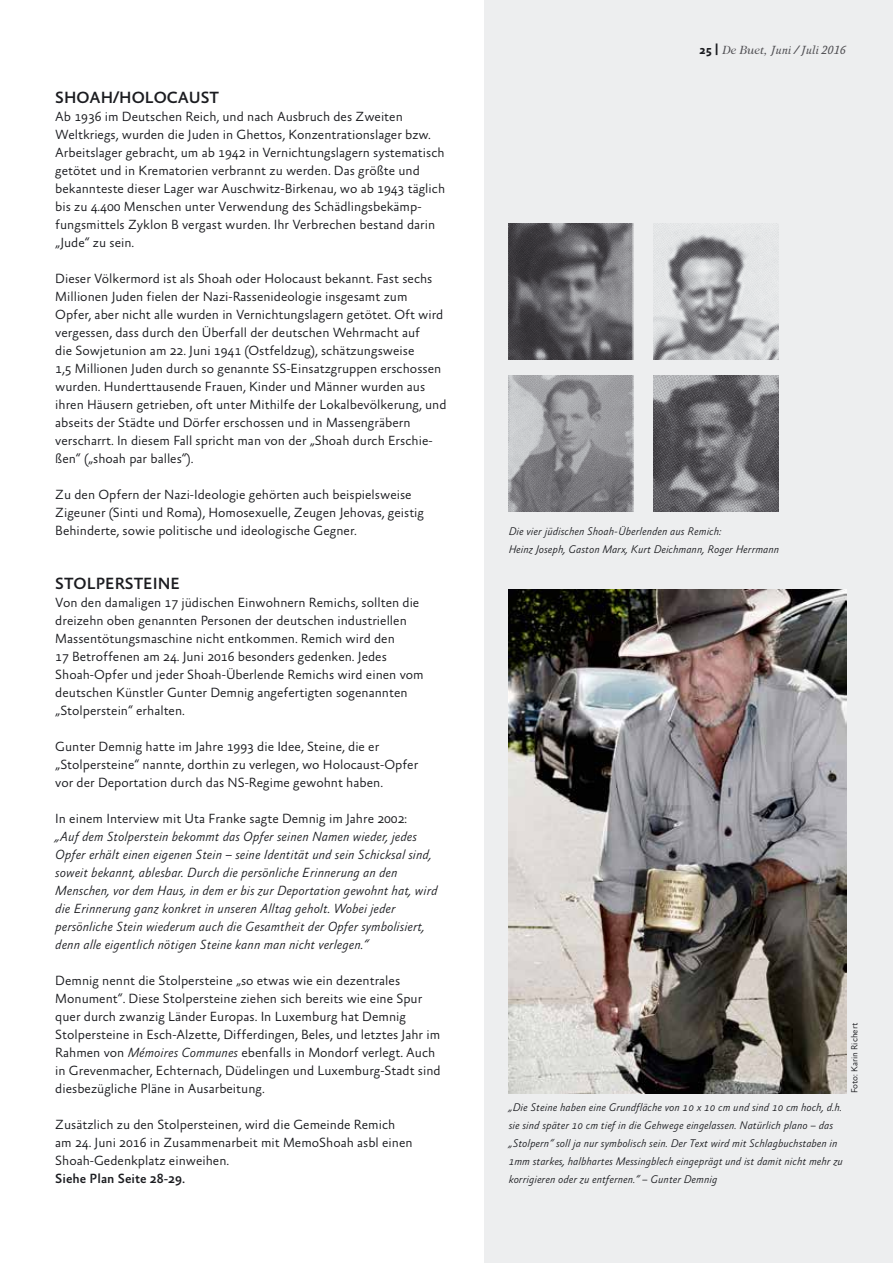
<style>
.page{position:relative;width:893px;height:1263px;background:#fff}
.page>*{position:absolute;margin:0;border:0;box-sizing:border-box;transform-origin:0 0}
.t1{font:500 16.5px "Absara Sans";color:#1b1c20}
.t2{font:300 13.5px/18px "Absara Sans";color:#1b1c20}
.t3{font:italic 300 13.5px/18px "Absara Sans";color:#1b1c20}
.t4{font:500 13.5px "Absara Sans";color:#1b1c20}
.t5{font:italic 12px "Absara TF";color:#504f53}
.t6{font:italic 300 11.25px/18px "Absara Sans";color:#1b1c20}
.t7{font:300 9px "Absara Sans";color:#1b1c20}
.s1{font-style:italic}
.s2{font-family:"Absara Sans";font-weight:700;font-style:normal;color:#1b1c20}
.s3{font-family:"Caslon 224 Std"}
</style>
<div class="page">
<div style="left:484px;top:0;width:409px;height:1263px;background:#edeeef"></div>
<img style="left:509px;top:589px;width:338px;height:504px">
<img style="left:508px;top:375px;width:125px;height:136px">
<img style="left:653px;top:223px;width:125px;height:136px">
<img style="left:509px;top:223px;width:125px;height:136px">
<img style="left:654px;top:375px;width:125px;height:137px">
<p class="t1" style="left:55px;top:89px;width:165px">SHOAH/H OLOCAUST</p>
<p class="t2" style="left:55px;top:108px;width:391px">Ab 1936 im Deutschen Reich, und nach Ausbruch des Zweiten Weltkriegs, wurden die Juden in Ghettos, Konzentrationslager bzw.<br>Arbeitslager gebracht, um ab 1942 in Vernichtungslagern systematisch getötet und in Krematorien verbrannt zu werden. Das größte und bekannteste dieser Lager war Auschwitz-Birkenau, wo ab 1943 täglich bis zu 4.400 Menschen unter Verwendung des Schädlingsbekämp&shy;fungsmittels Zyklon B vergast wurden. Ihr Verbrechen bestand darin „Jude“ zu sein.</p>
<p class="t2" style="left:55px;top:270px;width:393px">Dieser Völkermord ist als Shoah oder Holocaust bekannt. Fast sechs Millionen Juden fielen der Nazi-Rassenideologie insgesamt zum Opfer, aber nicht alle wurden in Vernichtungslagern getötet. Oft wird vergessen, dass durch den Überfall der deutschen Wehrmacht auf<br>die Sowjetunion am 22. Juni 1941 (Ostfeldzug), schätzungsweise<br>1,5 Millionen Juden durch so genannte SS-Einsatzgruppen erschossen wurden. Hunderttausende Frauen, Kinder und Männer wurden aus ihren Häusern getrieben, oft unter Mithilfe der Lokalbevölkerung, und abseits der Städte und Dörfer erschossen und in Massengräbern verscharrt. In diesem Fall spricht man von der „Shoah durch Erschie&shy;ßen“ („shoah par balles“).</p>
<p class="t2" style="left:55px;top:486px;width:370px">Zu den Opfern der Nazi-Ideologie gehörten auch beispielsweise<br>Zigeuner (Sinti und Roma), Homosexuelle, Zeugen Jehovas, geistig<br>Behinderte, sowie politische und ideologische Gegner.</p>
<p class="t1" style="left:55px;top:575px;width:126px">STOLPERSTEINE</p>
<p class="t2" style="left:55px;top:594px;width:370px">Von den damaligen 17 jüdischen Einwohnern Remichs, sollten die dreizehn oben genannten Personen der deutschen industriellen Massentötungsmaschine nicht entkommen. Remich wird den<br>17 Betroffenen am 24. Juni 2016 besonders gedenken. Jedes Shoah-Opfer und jeder Shoah-Überlende Remichs wird einen vom deutschen Künstler Gunter Demnig angefertigten sogenannten „Stolperstein“ erhalten.</p>
<p class="t2" style="left:55px;top:738px;width:364px">Gunter Demnig hatte im Jahre 1993 die Idee, Steine, die er „Stolpersteine“ nannte, dorthin zu verlegen, wo Holocaust-Opfer vor der Deportation durch das NS-Regime gewohnt haben.</p>
<p class="t2" style="left:55px;top:810px;width:353px">In einem Interview mit Uta Franke sagte Demnig im Jahre 2002:</p>
<p class="t3" style="left:55px;top:828px;width:384px">„Auf dem Stolperstein bekommt das Opfer seinen Namen wieder, jedes Opfer erhält einen eigenen Stein – seine Identität und sein Schicksal sind, soweit bekannt, ablesbar. Durch die persönliche Erinnerung an den Menschen, vor dem Haus, in dem er bis zur Deportation gewohnt hat, wird die Erinnerung ganz konkret in unseren Alltag geholt. Wobei jeder persönliche Stein wiederum auch die Gesamtheit der Opfer symbolisiert, denn alle eigentlich nötigen Steine kann man nicht verlegen.“</p>
<p class="t2" style="left:55px;top:972px;width:387px">Demnig nennt die Stolpersteine „so etwas wie ein dezentrales Monument“. Diese Stolpersteine ziehen sich bereits wie eine Spur quer durch zwanzig Länder Europas. In Luxemburg hat Demnig Stolpersteine in Esch-Alzette, Differdingen, Beles, und letztes Jahr im Rahmen von <span class="s1">Mémoires Communes</span> ebenfalls in Mondorf verlegt. Auch in Grevenmacher, Echternach, Düdelingen und Luxemburg-Stadt sind diesbezügliche Pläne in Ausarbeitung.</p>
<p class="t2" style="left:55px;top:1116px;width:359px">Zusätzlich zu den Stolpersteinen, wird die Gemeinde Remich am 24. Juni 2016 in Zusammenarbeit mit MemoShoah asbl einen<br>Shoah-Gedenkplatz einweihen.</p>
<p class="t4" style="left:55px;top:1171px;width:131px">SIEHE PLAN SEITE 28-29.</p>
<p class="t5" style="left:699px;top:43px;width:148px"><span class="s2">25 |</span> <span class="s3">De Buet,</span> Juni / Juli 2016</p>
<p class="t6" style="left:509px;top:523px;width:272px">Die vier jüdischen Shoah-Überlenden aus Remich:<br>Heinz Joseph, Gaston Marx, Kurt Deichmann, Roger Herrmann</p>
<p class="t6" style="left:509px;top:1099px;width:336px">„Die Steine haben eine Grundfläche von 10 x 10 cm und sind 10 cm hoch, d.h. sie sind später 10 cm tief in die Gehwege eingelassen. Natürlich plano – das „Stolpern“ soll ja nur symbolisch sein. Der Text wird mit Schlagbuchstaben in 1mm starkes, halbhartes Messingblech eingeprägt und ist damit nicht mehr zu korrigieren oder zu entfernen.“ – Gunter Demnig</p>
<p class="t7" style="left:850px;top:1093px;width:72px;rotate:-90deg">Foto: Karin Richert</p>
</div>
